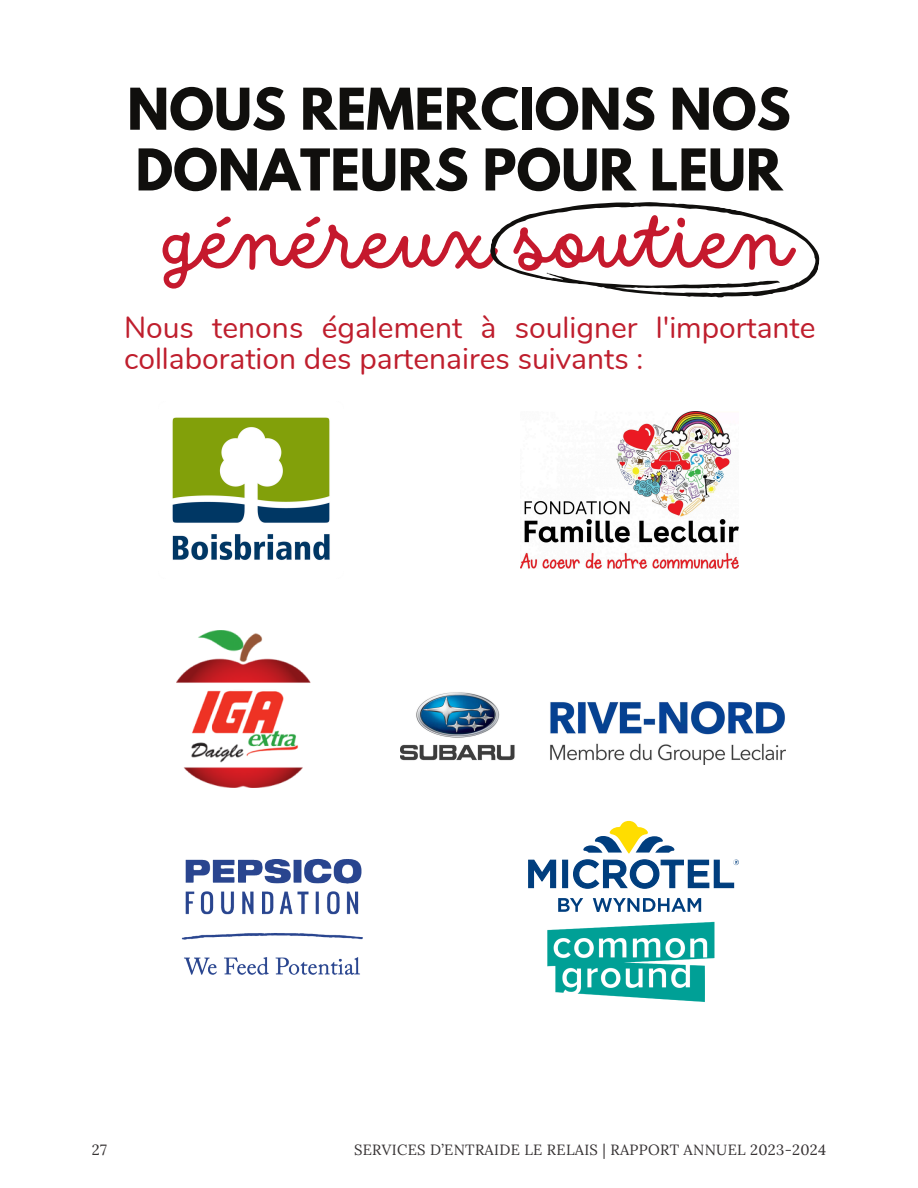
<style>
.page{position:relative;width:918px;height:1188px;background:#fff}
.page>*{position:absolute;margin:0;border:0;box-sizing:border-box;transform-origin:0 0}
.t1{font:78.9px "DO Script Regular";color:#c5192d}
.t2{font:700 51px/60.8px "League Spartan";color:#100f0d}
.t3{font:30px/31.5px "Nunito";color:#bf1e2d}
.t4{font:14.85px "Lora";letter-spacing:.02em;color:#353132}
</style>
<div class="page">
<svg style="left:490px;top:202px;width:330px;height:96px"></svg>
<img style="left:177px;top:631px;width:134px;height:156px">
<img style="left:172px;top:417px;width:158px;height:143px">
<img style="left:400px;top:692px;width:385px;height:73px">
<img style="left:520px;top:412px;width:219px;height:156px">
<img style="left:181px;top:858px;width:182px;height:117px">
<svg style="left:583px;top:821px;width:91px;height:32px"></svg>
<svg style="left:528px;top:859px;width:29px;height:30px"></svg>
<div style="left:563px;top:860px;width:5px;height:28px;background:#003e7e"></div>
<div style="left:562px;top:860px;width:6px;height:28px;border:1px solid #003e7e"></div>
<svg style="left:573px;top:859px;width:166px;height:30px"></svg>
<svg style="left:593px;top:898px;width:108px;height:14px"></svg>
<svg style="left:558px;top:898px;width:25px;height:14px"></svg>
<img style="left:547px;top:921px;width:168px;height:81px">
<h1 class="t2" style="left:127px;top:85px;width:665px">NOUS REMERCIONS NOS<br>DONATEURS POUR LEUR</h1>
<p class="t1" style="left:165px;top:197px;width:630px">généreux soutien</p>
<p class="t3" style="left:124px;top:312px;width:693px">Nous tenons également à souligner l'importante collaboration des partenaires suivants :</p>
<p class="t4" style="left:92px;top:1140px;width:17px">27</p>
<p class="t4" style="left:354px;top:1140px;width:474px">SERVICES D’ENTRAIDE LE RELAIS | RAPPORT ANNUEL 2023-2024</p>
</div>
